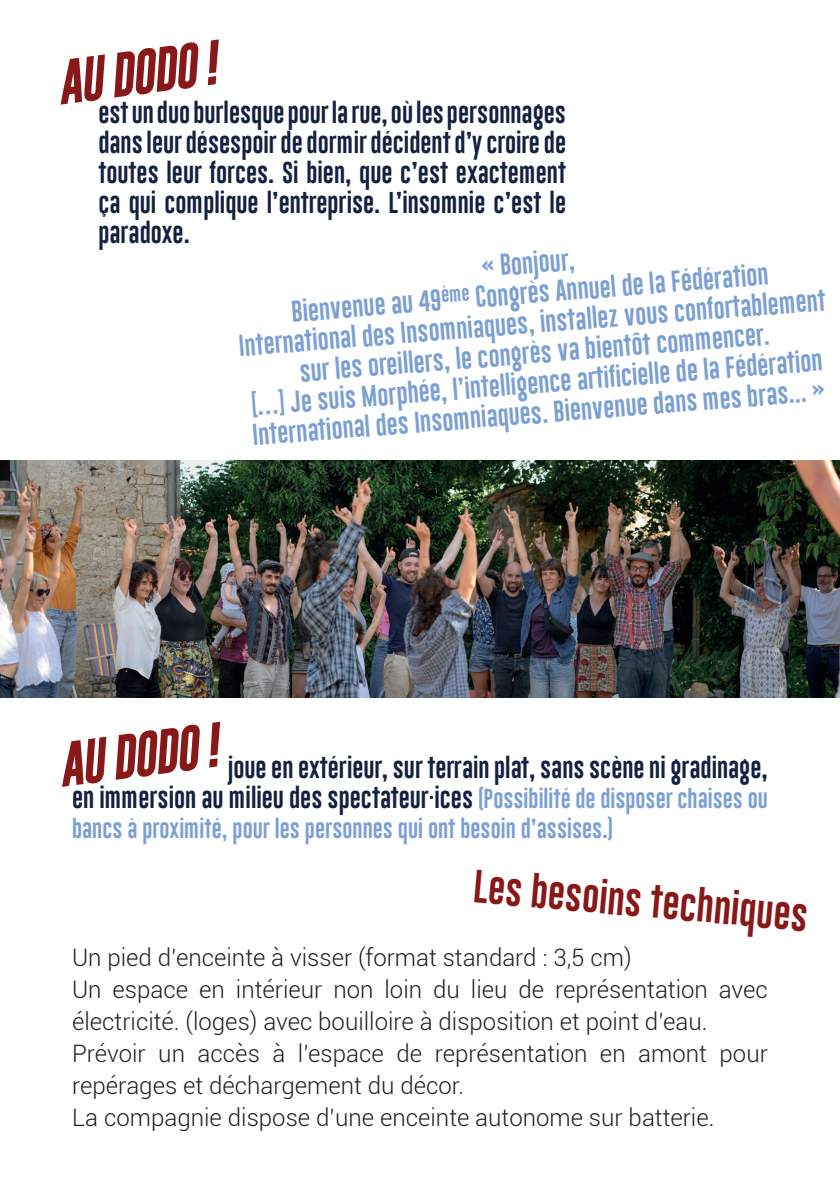
<style>
.page{position:relative;width:840px;height:1191px;background:#fff}
.page>*{position:absolute;margin:0;border:0;box-sizing:border-box;transform-origin:0 0}
.t1{font:34px "Gobold Lowplus";color:#891919}
.t2{font:300 24px/32px "Roboto";color:#231f20}
.t3{font:22px/30px "Gobold Lowplus";color:#142040;text-align:right}
.t4{font:22px/30px "Gobold Lowplus";color:#7ca0d3;text-align:center}
.t5{font:20px "Gobold Lowplus";color:#7ca0d3}
.s1{font-size:20px;color:#7ca0d3}
</style>
<div class="page">
<img style="left:0;top:461px;width:839px;height:236px">
<img style="left:839px;top:460px;width:1px;height:238px">
<svg style="left:60px;top:39px;width:159px;height:66px"></svg>
<svg style="left:62px;top:721px;width:158px;height:66px"></svg>
<p class="t3" style="left:98px;top:99px;width:469px;text-align:justify">est un duo burlesque pour la rue, où les personnages dans leur désespoir de dormir décident d’y croire de toutes leur forces. Si bien, que c’est exactement ça qui complique l’entreprise. L’insomnie c’est le paradoxe.</p>
<p class="t4" style="left:232px;top:275px;width:590px;rotate:-5deg">« Bonjour,<br>Bienvenue au 49<sup>ème</sup> Congrès Annuel de la Fédération International des Insomniaques, installez vous confortablement sur les oreillers, le congrès va bientôt commencer.<br>[…] Je suis Morphée, l’intelligence artificielle de la Fédération International des Insomniaques. Bienvenue dans mes bras... »</p>
<p class="t3" style="left:72px;top:754px;width:697px">joue en extérieur, sur terrain plat, sans scène ni gradinage,<br>en immersion au milieu des spectateur·ices <span class="s1">(Possibilité de disposer chaises ou</span></p>
<p class="t5" style="left:72px;top:816px;width:542px">bancs à proximité, pour les personnes qui ont besoin d’assises.)</p>
<h1 class="t1" style="left:475px;top:864px;width:337px;rotate:5deg">Les besoins techniques</h1>
<p class="t2" style="left:72px;top:941px;width:697px">Un pied d’enceinte à visser (format standard : 3,5 cm)<br>Un espace en intérieur non loin du lieu de représentation avec électricité. (loges) avec bouilloire à disposition et point d’eau.<br>Prévoir un accès à l’espace de représentation en amont pour repérages et déchargement du décor.<br>La compagnie dispose d’une enceinte autonome sur batterie.</p>
</div>
